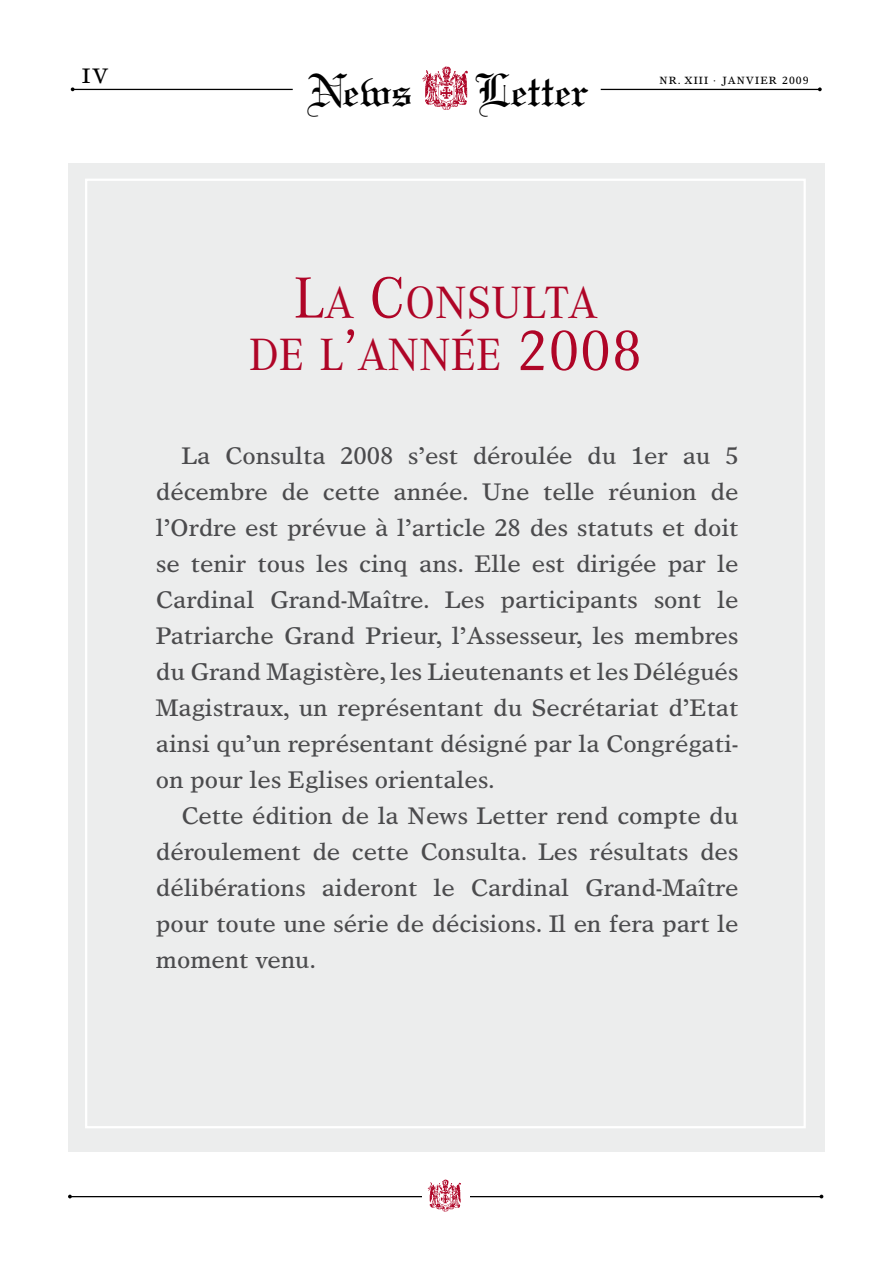
<style>
.page{position:relative;width:893px;height:1263px;background:#fff}
.page>*{position:absolute;margin:0;border:0;box-sizing:border-box;transform-origin:0 0}
.t1{font:49.35px "Linotext";color:#000}
.t2{font:46.95px/52.5px "Corporate A";color:#af0527;text-align:center}
.t3{font:24px/36px "Times Europa";letter-spacing:-.005em;color:#4b4b4d;text-align:justify}
.t4{font:21px "Times Europa";color:#000}
.t5{font:10.5px "Times Europa";letter-spacing:.1em;color:#000}
.s1{font-size:60.15px}
</style>
<div class="page">
<hr style="left:70px;top:1196px;width:753px;height:1px;background:#000">
<div style="left:422px;top:1184px;width:47px;height:19px;background:#fff"></div>
<img style="left:427px;top:1179px;width:34px;height:33px">
<img style="left:422px;top:66px;width:46px;height:44px">
<hr style="left:74px;top:89px;width:219px;height:1px;background:#000">
<hr style="left:601px;top:89px;width:219px;height:1px;background:#000">
<svg style="left:71px;top:87px;width:4px;height:4px"></svg>
<svg style="left:818px;top:87px;width:4px;height:4px"></svg>
<div style="left:68px;top:163px;width:757px;height:988px;background:#eceded"></div>
<p class="t4" style="left:82px;top:64px;width:28px">IV</p>
<p class="t5" style="left:659px;top:74px;width:151px">NR . XiII · Janvier 2009</p>
<h1 class="t1" style="left:307px;top:61px;width:107px">News</h1>
<h1 class="t1" style="left:475px;top:61px;width:116px">Letter</h1>
<h2 class="t2" style="left:249px;top:277px;width:395px"><span class="s1">L</span>A <span class="s1">C</span>ONSULTA<br>DE L<span class="s1">’</span>ANNÉE <span class="s1">2008</span></h2>
<p class="t3" style="left:156px;top:437px;width:584px;text-indent:26px">La Consulta 2008 s’est déroulée du 1er au 5 décembre de cette année. Une telle réunion de l’Ordre est prévue à l’article 28 des statuts et doit se tenir tous les cinq ans. Elle est dirigée par le Cardinal Grand-Maître. Les participants sont le Patriarche Grand Prieur, l’Assesseur, les membres du Grand Magistère, les Lieutenants et les Délégués Magistraux, un représentant du Secrétariat d’Etat ainsi qu’un représentant désigné par la Congrégati&shy;on pour les Eglises orientales.</p>
<p class="t3" style="left:156px;top:797px;width:584px;text-indent:26px">Cette édition de la News Letter rend compte du déroulement de cette Consulta. Les résultats des délibérations aideront le Cardinal Grand-Maître pour toute une série de décisions. Il en fera part le moment venu.</p>
</div>
